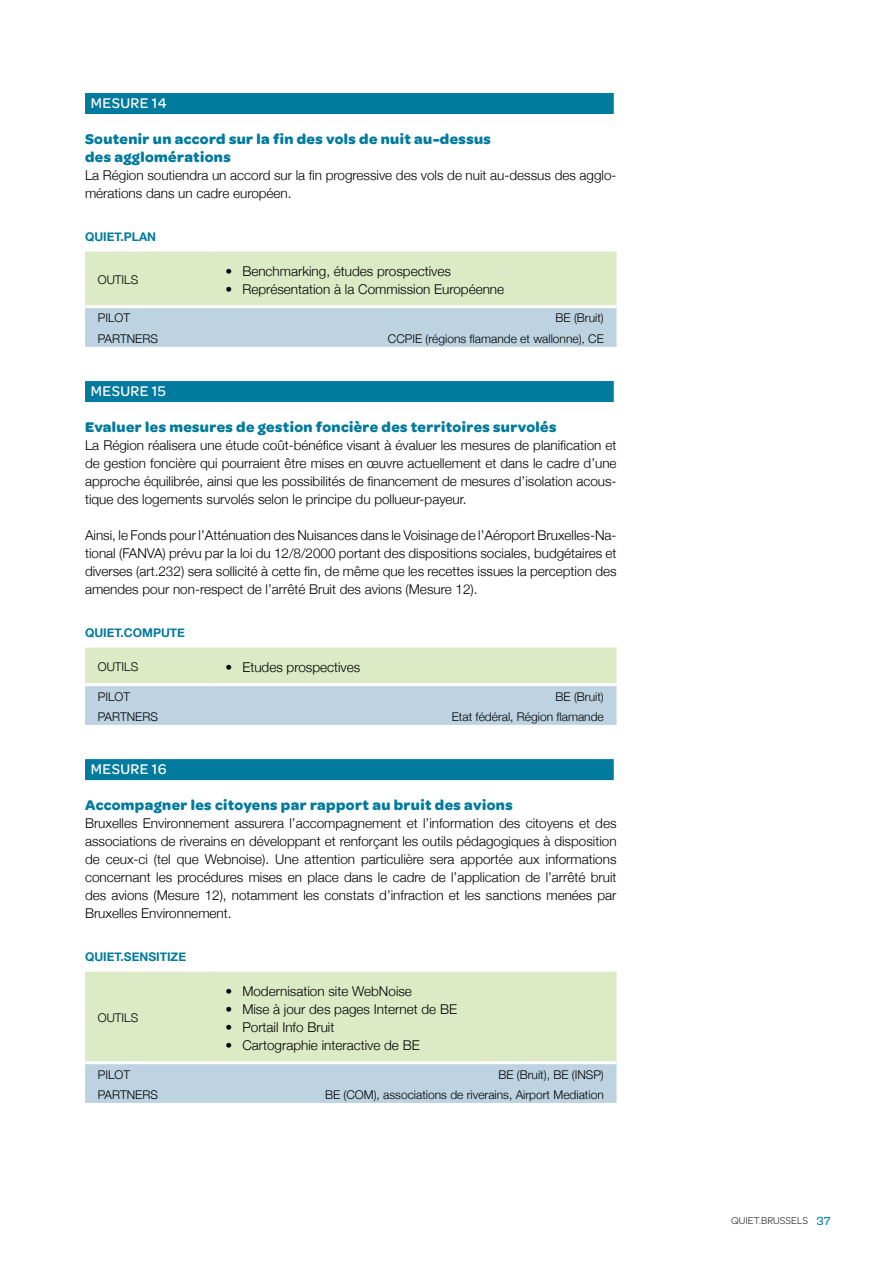
<style>
.page{position:relative;width:893px;height:1263px;background:#fff}
.page>*{position:absolute;margin:0;border:0;box-sizing:border-box;transform-origin:0 0}
.t1{font:700 15px/18px "Omnes";letter-spacing:.025em;color:#007a9d}
.t2{font:500 15px "Omnes";letter-spacing:.025em;color:#fff}
.t3{font:300 13.5px/18px "Helvetica Neue";color:#000;text-align:justify}
.t4{font:300 12px "Helvetica Neue";color:#000}
.t5{font:700 12px "Helvetica Neue";color:#007a9d}
.t6{font:300 10.5px "Omnes";color:#000}
.s1{font-family:"Mija";font-weight:400;font-size:12px;color:#007a9d}
</style>
<div class="page">
<div style="left:85px;top:93px;width:529px;height:21px;background:#007a9d"></div>
<div style="left:85px;top:381px;width:529px;height:21px;background:#007a9d"></div>
<div style="left:85px;top:759px;width:529px;height:21px;background:#007a9d"></div>
<svg style="left:85px;top:252px;width:532px;height:95px;background:#cfe0d0"></svg>
<hr style="left:85px;top:305px;width:128px;height:3px;background:#fff">
<hr style="left:213px;top:305px;width:404px;height:3px;background:#fff">
<svg style="left:85px;top:648px;width:532px;height:77px;background:#ccded3"></svg>
<hr style="left:85px;top:683px;width:128px;height:3px;background:#fff">
<hr style="left:213px;top:683px;width:404px;height:3px;background:#fff">
<div style="left:85px;top:972px;width:532px;height:89px;background:#dceac5"></div>
<div style="left:85px;top:1064px;width:532px;height:39px;background:#bed3e1"></div>
<p class="t2" style="left:91px;top:93px;width:77px">MESURE 14</p>
<p class="t1" style="left:85px;top:129px;width:407px">Soutenir un accord sur la fin des vols de nuit au-dessus des agglomérations</p>
<p class="t3" style="left:85px;top:165px;width:533px">La Région soutiendra un accord sur la fin progressive des vols de nuit au-dessus des agglo&shy;mérations dans un cadre européen.</p>
<p class="t5" style="left:85px;top:227px;width:73px">QUIET.PLAN</p>
<p class="t4" style="left:98px;top:270px;width:42px">OUTILS</p>
<p class="t3" style="left:225px;top:261px;width:227px">• Benchmarking, études prospectives</p>
<p class="t3" style="left:225px;top:279px;width:280px">• Représentation à la Commission Européenne</p>
<p class="t4" style="left:98px;top:308px;width:34px">PILOT</p>
<p class="t4" style="left:556px;top:308px;width:50px">BE (Bruit)</p>
<p class="t4" style="left:98px;top:329px;width:62px">PARTNERS</p>
<p class="t4" style="left:388px;top:329px;width:217px">CCPIE (régions flamande et wallonne), CE</p>
<p class="t2" style="left:91px;top:381px;width:76px">MESURE 15</p>
<p class="t1" style="left:85px;top:417px;width:473px">Evaluer les mesures de gestion foncière des territoires survolés</p>
<p class="t3" style="left:85px;top:435px;width:533px">La Région réalisera une étude coût-bénéfice visant à évaluer les mesures de planification et de gestion foncière qui pourraient être mises en œuvre actuellement et dans le cadre d’une approche équilibrée, ainsi que les possibilités de financement de mesures d’isolation acous&shy;tique des logements survolés selon le principe du pollueur-payeur.</p>
<p class="t3" style="left:85px;top:525px;width:533px">Ainsi, le Fonds pour l’Atténuation des Nuisances dans le Voisinage de l’Aéroport Bruxelles-Na&shy;tional (FANVA) prévu par la loi du 12/8/2000 portant des dispositions sociales, budgétaires et diverses (art.232) sera sollicité à cette fin, de même que les recettes issues la perception des amendes pour non-respect de l’arrêté Bruit des avions (Mesure 12).</p>
<p class="t5" style="left:85px;top:623px;width:101px">QUIET.COMPUTE</p>
<p class="t4" style="left:98px;top:657px;width:42px">OUTILS</p>
<p class="t3" style="left:225px;top:657px;width:137px">• Etudes prospectives</p>
<p class="t4" style="left:98px;top:686px;width:34px">PILOT</p>
<p class="t4" style="left:556px;top:686px;width:50px">BE (Bruit)</p>
<p class="t4" style="left:98px;top:707px;width:62px">PARTNERS</p>
<p class="t4" style="left:452px;top:707px;width:154px">Etat fédéral, Région flamande</p>
<p class="t2" style="left:91px;top:759px;width:77px">MESURE 16</p>
<p class="t1" style="left:85px;top:795px;width:429px">Accompagner les citoyens par rapport au bruit des avions</p>
<p class="t3" style="left:85px;top:813px;width:533px">Bruxelles Environnement assurera l’accompagnement et l’information des citoyens et des associations de riverains en développant et renforçant les outils pédagogiques à disposition de ceux-ci (tel que Webnoise). Une attention particulière sera apportée aux informations concernant les procédures mises en place dans le cadre de l’application de l’arrêté bruit des avions (Mesure 12), notamment les constats d’infraction et les sanctions menées par Bruxelles Environnement.</p>
<p class="t5" style="left:85px;top:947px;width:103px">QUIET.SENSITIZE</p>
<p class="t4" style="left:98px;top:1008px;width:42px">OUTILS</p>
<p class="t3" style="left:225px;top:981px;width:188px">• Modernisation site WebNoise</p>
<p class="t3" style="left:225px;top:999px;width:233px">• Mise à jour des pages Internet de BE</p>
<p class="t3" style="left:225px;top:1017px;width:111px">• Portail Info Bruit</p>
<p class="t3" style="left:225px;top:1035px;width:196px">• Cartographie interactive de BE</p>
<p class="t4" style="left:98px;top:1064px;width:34px">PILOT</p>
<p class="t4" style="left:498px;top:1064px;width:107px">BE (Bruit), BE (INSP)</p>
<p class="t4" style="left:98px;top:1085px;width:62px">PARTNERS</p>
<p class="t4" style="left:325px;top:1085px;width:280px">BE (COM), associations de riverains, Airport Mediation</p>
<p class="t6" style="left:731px;top:1214px;width:101px">QUIET.BRUSSELS <span class="s1">37</span></p>
</div>
